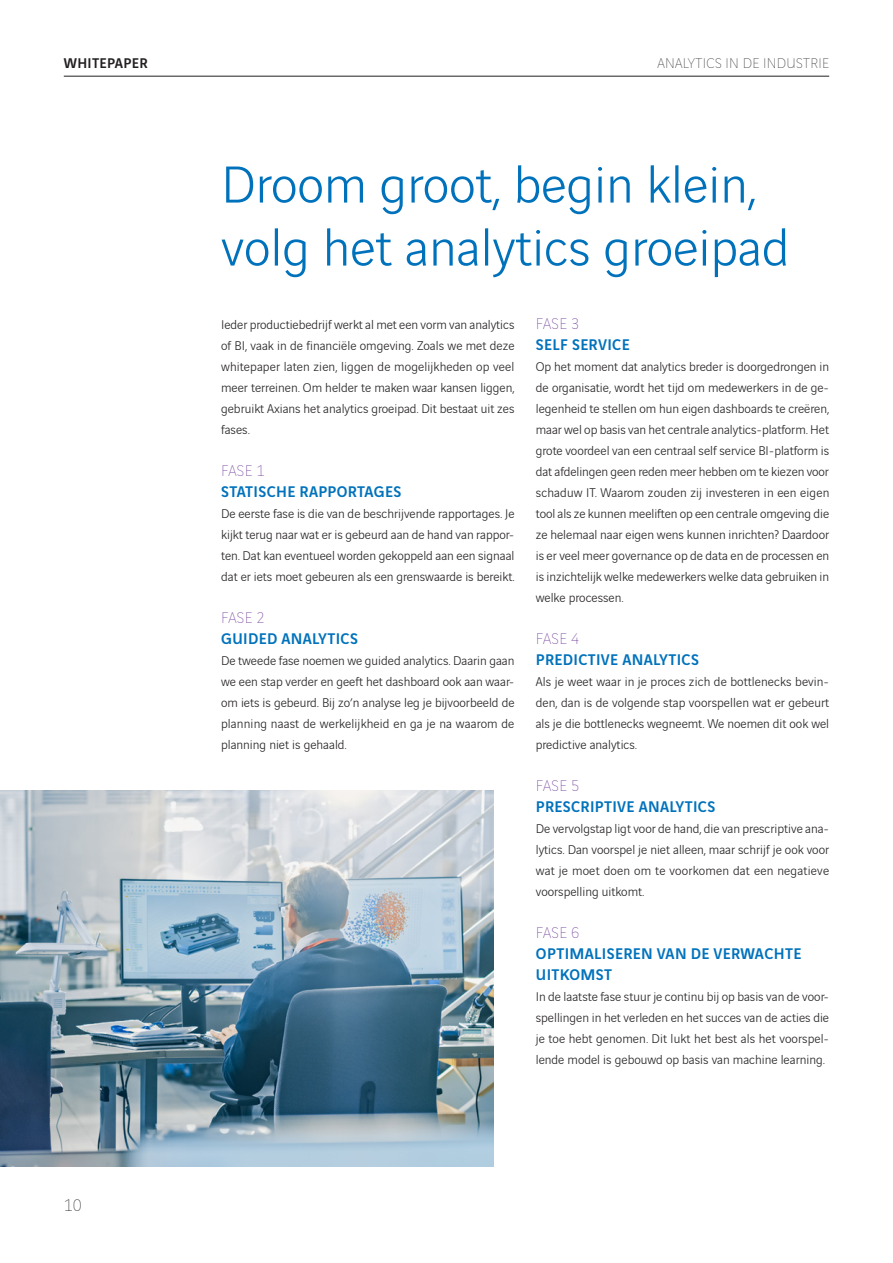
<style>
.page{position:relative;width:893px;height:1263px;background:#fff}
.page>*{position:absolute;margin:0;border:0;box-sizing:border-box;transform-origin:0 0}
.t1{font:300 55.5px/63px "Vinci Sans";color:#0072bc}
.t2{font:200 18px "Vinci Sans";color:#231f20}
.t3{font:500 16.5px/21px "Vinci Sans";letter-spacing:.02em;color:#0072bc}
.t4{font:200 16.5px "Vinci Sans";letter-spacing:.02em;color:#652d91}
.t5{font:200 15px "Vinci Sans";letter-spacing:.02em;color:#231f20}
.t6{font:500 15px "Vinci Sans";letter-spacing:.02em;color:#231f20}
.Body_tekst{font:300 13.5px/21px "Vinci Sans";color:#231f20;text-align:justify}
</style>
<div class="page">
<hr style="left:64px;top:76px;width:765px;height:1px;background:#231f20">
<img style="left:0;top:791px;width:493px;height:375px">
<p class="t6" style="left:64px;top:51px;width:85px">WHITEPAPER</p>
<h2 class="t2" style="left:64px;top:1192px;width:19px">10</h2>
<p class="t5" style="left:657px;top:52px;width:173px">ANALYTICS IN DE INDUSTRIE</p>
<h1 class="t1" style="left:221px;top:148px;width:570px">Droom groot, begin klein, volg het analytics groeipad</h1>
<p class="Body_tekst" style="left:221px;top:313px;width:295px">Ieder productiebedrijf werkt al met een vorm van analytics of BI, vaak in de financiële omgeving. Zoals we met deze whitepaper laten zien, liggen de mogelijkheden op veel meer terreinen. Om helder te maken waar kansen liggen, gebruikt Axians het analytics groeipad. Dit bestaat uit zes fases.</p>
<h3 class="t4" style="left:221px;top:459px;width:45px">FASE 1</h3>
<h3 class="t3" style="left:221px;top:479px;width:182px">STATISCHE RAPPORTAGES</h3>
<p class="Body_tekst" style="left:221px;top:502px;width:295px">De eerste fase is die van de beschrijvende rapportages. Je kijkt terug naar wat er is gebeurd aan de hand van rappor&shy;ten. Dat kan eventueel worden gekoppeld aan een signaal dat er iets moet gebeuren als een grenswaarde is bereikt.</p>
<h3 class="t4" style="left:221px;top:606px;width:45px">FASE 2</h3>
<h3 class="t3" style="left:221px;top:626px;width:138px">GUIDED ANALYTICS</h3>
<p class="Body_tekst" style="left:221px;top:649px;width:295px">De tweede fase noemen we guided analytics. Daarin gaan we een stap verder en geeft het dashboard ook aan waar&shy;om iets is gebeurd. Bij zo’n analyse leg je bijvoorbeeld de planning naast de werkelijkheid en ga je na waarom de planning niet is gehaald.</p>
<h3 class="t4" style="left:536px;top:312px;width:45px">FASE 3</h3>
<h3 class="t3" style="left:536px;top:332px;width:95px">SELF SERVICE</h3>
<p class="Body_tekst" style="left:536px;top:355px;width:295px">Op het moment dat analytics breder is doorgedrongen in de organisatie, wordt het tijd om medewerkers in de ge&shy;legenheid te stellen om hun eigen dashboards te creëren, maar wel op basis van het centrale analytics-platform. Het grote voordeel van een centraal self service BI-platform is dat afdelingen geen reden meer hebben om te kiezen voor schaduw IT. Waarom zouden zij investeren in een eigen tool als ze kunnen meeliften op een centrale omgeving die ze helemaal naar eigen wens kunnen inrichten? Daardoor is er veel meer governance op de data en de processen en is inzichtelijk welke medewerkers welke data gebruiken in welke processen.</p>
<h3 class="t4" style="left:536px;top:627px;width:45px">FASE 4</h3>
<h3 class="t3" style="left:536px;top:647px;width:165px">PREDICTIVE ANALYTICS</h3>
<p class="Body_tekst" style="left:536px;top:670px;width:295px">Als je weet waar in je proces zich de bottlenecks bevin&shy;den, dan is de volgende stap voorspellen wat er gebeurt als je die bottlenecks wegneemt. We noemen dit ook wel predictive analytics.</p>
<h3 class="t4" style="left:536px;top:774px;width:45px">FASE 5</h3>
<h3 class="t3" style="left:536px;top:794px;width:181px">PRESCRIPTIVE ANALYTICS</h3>
<p class="Body_tekst" style="left:536px;top:817px;width:295px">De vervolgstap ligt voor de hand, die van prescriptive ana&shy;lytics. Dan voorspel je niet alleen, maar schrijf je ook voor wat je moet doen om te voorkomen dat een negatieve voorspelling uitkomt.</p>
<h3 class="t4" style="left:536px;top:921px;width:45px">FASE 6</h3>
<h3 class="t3" style="left:536px;top:941px;width:267px">OPTIMALISEREN VAN DE VERWACHTE<br>UITKOMST</h3>
<p class="Body_tekst" style="left:536px;top:985px;width:295px">In de laatste fase stuur je continu bij op basis van de voor&shy;spellingen in het verleden en het succes van de acties die je toe hebt genomen. Dit lukt het best als het voorspel&shy;lende model is gebouwd op basis van machine learning.</p>
</div>
